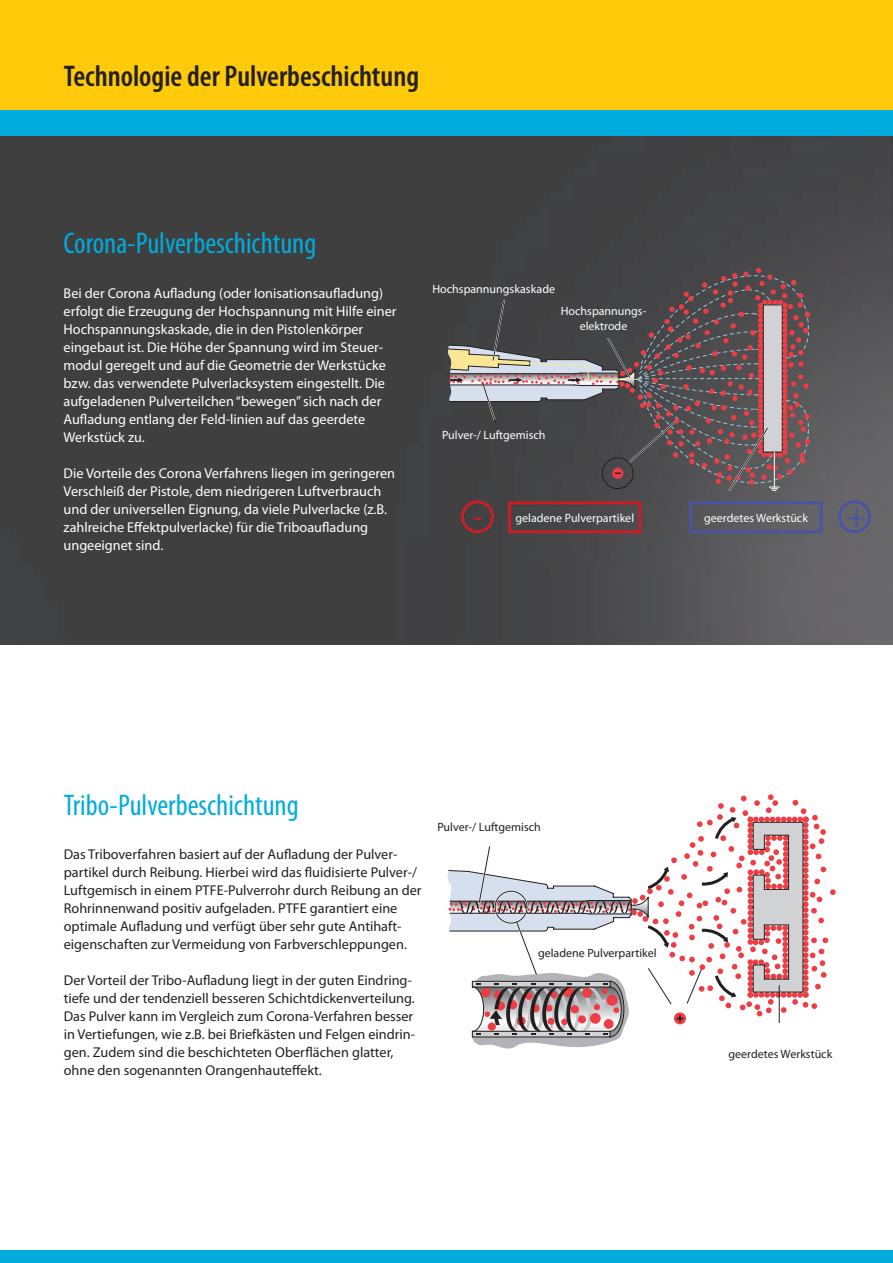
<style>
.page{position:relative;width:893px;height:1263px;background:#fff}
.page>*{position:absolute;margin:0;border:0;box-sizing:border-box;transform-origin:0 0}
.Slogan_Condensed_24p{font:condensed 36px "Myriad Pro";color:#c81f26}
.Slogan_Condensed_24p-2{font:condensed 36px "Myriad Pro";color:#4954a3}
.Slogan_Condensed_20p{font:condensed 30px "Myriad Pro";color:#00acdd}
.Declaration_Semibold{font:600 condensed 30px "Myriad Pro";color:#231f20}
.continuous_Text_9_5p{font:14.25px/18px "Myriad Pro";color:#231f20}
.continuous_Text_9_5p-2{font:14.25px/18px "Myriad Pro";color:#fff}
.Tabel_Data_8pt_Kopie{font:12px/14.4px "Myriad Pro";color:#fff;text-align:center}
.Tabel_Data_8pt_Kopie-2{font:12px "Myriad Pro";color:#231f20}
</style>
<div class="page">
<img style="left:0;top:136px;width:893px;height:509px">
<div style="left:0;top:0;width:893px;height:111px;background:#feca0a"></div>
<div style="left:0;top:111px;width:893px;height:25px;background:#00acdd"></div>
<div style="left:0;top:1250px;width:893px;height:13px;background:#00acdd"></div>
<svg style="left:446px;top:249px;width:364px;height:261px"></svg>
<div style="left:461px;top:500px;width:33px;height:33px;border:3px solid #c81f26;border-radius:50%"></div>
<div style="left:838px;top:500px;width:33px;height:33px;border:3px solid #4954a3;border-radius:50%"></div>
<div style="left:689px;top:501px;width:134px;height:32px;border:3px solid #4954a3"></div>
<div style="left:508px;top:501px;width:133px;height:32px;border:3px solid #c81f26"></div>
<svg style="left:447px;top:794px;width:389px;height:254px"></svg>
<hr style="left:753px;top:992px;width:50px;height:1px;background:#231f20">
<p class="Declaration_Semibold" style="left:64px;top:60px;width:357px">Technologie der Pulverbeschichtung</p>
<p class="Slogan_Condensed_20p" style="left:64px;top:225px;width:254px">Corona-Pulverbeschichtung</p>
<p class="continuous_Text_9_5p-2" style="left:64px;top:284px;width:334px">Bei der Corona Aufladung (oder Ionisationsaufladung) erfolgt die Erzeugung der Hochspannung mit Hilfe einer Hochspannungskaskade, die in den Pistolenkörper eingebaut ist. Die Höhe der Spannung wird im Steuer&shy;modul geregelt und auf die Geometrie der Werkstücke bzw. das verwendete Pulverlacksystem eingestellt. Die aufgeladenen Pulverteilchen “bewegen” sich nach der Aufladung entlang der Feld-linien auf das geerdete Werkstück zu.</p>
<p class="continuous_Text_9_5p-2" style="left:64px;top:464px;width:333px">Die Vorteile des Corona Verfahrens liegen im geringeren Verschleiß der Pistole, dem niedrigeren Luftverbrauch und der universellen Eignung, da viele Pulverlacke (z.B. zahlreiche Effektpulverlacke) für die Triboaufladung ungeeignet sind.</p>
<p class="Tabel_Data_8pt_Kopie" style="left:432px;top:281px;width:124px">Hochspannungskaskade</p>
<p class="Tabel_Data_8pt_Kopie" style="left:561px;top:304px;width:87px">Hochspannungs&shy;elektrode</p>
<p class="Tabel_Data_8pt_Kopie" style="left:442px;top:428px;width:105px">Pulver-/ Luftgemisch</p>
<p class="Slogan_Condensed_24p" style="left:473px;top:494px;width:12px">-</p>
<p class="Slogan_Condensed_24p-2" style="left:846px;top:494px;width:23px">+</p>
<p class="Tabel_Data_8pt_Kopie" style="left:515px;top:510px;width:120px">geladene Pulverpartikel</p>
<p class="Tabel_Data_8pt_Kopie" style="left:704px;top:510px;width:105px">geerdetes Werkstück</p>
<p class="Slogan_Condensed_20p" style="left:64px;top:786px;width:236px">Tribo-Pulverbeschichtung</p>
<p class="continuous_Text_9_5p" style="left:64px;top:845px;width:359px">Das Triboverfahren basiert auf der Aufladung der Pulver&shy;partikel durch Reibung. Hierbei wird das fluidisierte Pulver-/ Luftgemisch in einem PTFE-Pulverrohr durch Reibung an der Rohrinnenwand positiv aufgeladen. PTFE garantiert eine optimale Aufladung und verfügt über sehr gute Antihaft&shy;eigenschaften zur Vermeidung von Farbverschleppungen.</p>
<p class="continuous_Text_9_5p" style="left:64px;top:971px;width:353px">Der Vorteil der Tribo-Aufladung liegt in der guten Eindring&shy;tiefe und der tendenziell besseren Schichtdickenverteilung.<br>Das Pulver kann im Vergleich zum Corona-Verfahren besser in Vertiefungen, wie z.B. bei Briefkästen und Felgen eindrin&shy;gen. Zudem sind die beschichteten Oberflächen glatter, ohne den sogenannten Orangenhauteffekt.</p>
<p class="Tabel_Data_8pt_Kopie-2" style="left:437px;top:819px;width:105px">Pulver-/ Luftgemisch</p>
<p class="Tabel_Data_8pt_Kopie-2" style="left:538px;top:946px;width:120px">geladene Pulverpartikel</p>
<p class="Tabel_Data_8pt_Kopie-2" style="left:728px;top:1047px;width:105px">geerdetes Werkstück</p>
</div>
